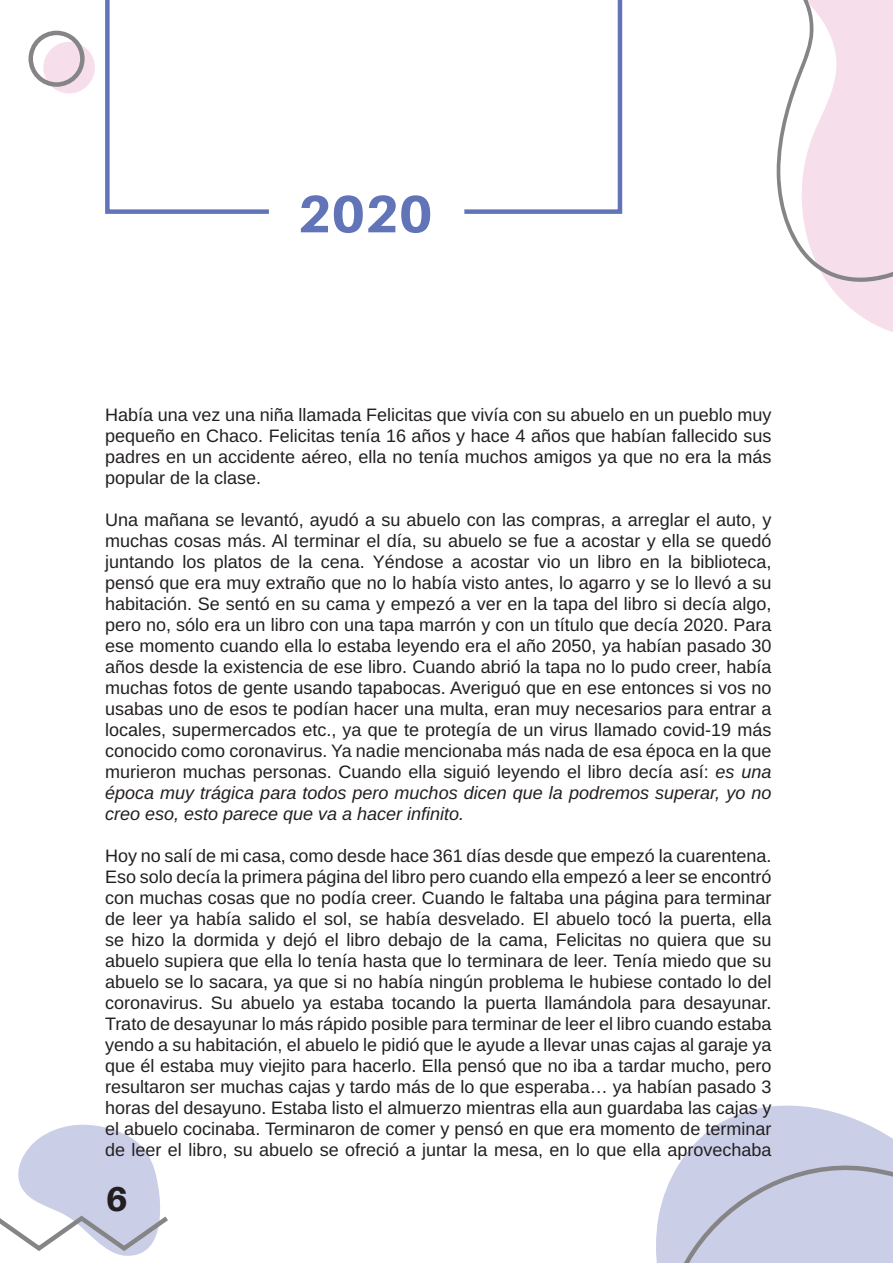
<style>
.page{position:relative;width:893px;height:1263px;background:#fff}
.page>*{position:absolute;margin:0;border:0;box-sizing:border-box;transform-origin:0 0}
.Título{font:800 52.5px "Aileron";color:#6174b8}
.t1{font:800 34.5px "Aileron";color:#231f20}
.Cuerpo{font:18px/21px "Arimo";color:#231f20;text-align:justify}
.s1{font-style:italic}
</style>
<div class="page">
<svg style="left:656px;top:1105px;width:237px;height:158px;background:#d0d2e7"></svg>
<svg style="left:0;top:30px;width:168px;height:1224px"></svg>
<svg style="left:776px;top:0;width:117px;height:332px"></svg>
<svg style="left:103px;top:0;width:520px;height:216px"></svg>
<p class="Título" style="left:298px;top:184px;width:136px">2020</p>
<p class="Cuerpo" style="left:105px;top:405px;width:668px">Había una vez una niña llamada Felicitas que vivía con su abuelo en un pueblo muy pequeño en Chaco. Felicitas tenía 16 años y hace 4 años que habían fallecido sus padres en un accidente aéreo, ella no tenía muchos amigos ya que no era la más popular de la clase.</p>
<p class="Cuerpo" style="left:105px;top:510px;width:668px">Una mañana se levantó, ayudó a su abuelo con las compras, a arreglar el auto, y muchas cosas más. Al terminar el día, su abuelo se fue a acostar y ella se quedó juntando los platos de la cena. Yéndose a acostar vio un libro en la biblioteca, pensó que era muy extraño que no lo había visto antes, lo agarro y se lo llevó a su habitación. Se sentó en su cama y empezó a ver en la tapa del libro si decía algo, pero no, sólo era un libro con una tapa marrón y con un título que decía 2020. Para ese momento cuando ella lo estaba leyendo era el año 2050, ya habían pasado 30 años desde la existencia de ese libro. Cuando abrió la tapa no lo pudo creer, había muchas fotos de gente usando tapabocas. Averiguó que en ese entonces si vos no usabas uno de esos te podían hacer una multa, eran muy necesarios para entrar a locales, supermercados etc., ya que te protegía de un virus llamado covid-19 más conocido como coronavirus. Ya nadie mencionaba más nada de esa época en la que murieron muchas personas. Cuando ella siguió leyendo el libro decía así: <span class="s1">es una época muy trágica para todos pero muchos dicen que la podremos superar, yo no creo eso, esto parece que va a hacer infinito.</span></p>
<p class="Cuerpo" style="left:105px;top:846px;width:668px">Hoy no salí de mi casa, como desde hace 361 días desde que empezó la cuarentena.<br>Eso solo decía la primera página del libro pero cuando ella empezó a leer se encontró con muchas cosas que no podía creer. Cuando le faltaba una página para terminar de leer ya había salido el sol, se había desvelado. El abuelo tocó la puerta, ella se hizo la dormida y dejó el libro debajo de la cama, Felicitas no quiera que su abuelo supiera que ella lo tenía hasta que lo terminara de leer. Tenía miedo que su abuelo se lo sacara, ya que si no había ningún problema le hubiese contado lo del coronavirus. Su abuelo ya estaba tocando la puerta llamándola para desayunar.<br>Trato de desayunar lo más rápido posible para terminar de leer el libro cuando estaba yendo a su habitación, el abuelo le pidió que le ayude a llevar unas cajas al garaje ya que él estaba muy viejito para hacerlo. Ella pensó que no iba a tardar mucho, pero resultaron ser muchas cajas y tardo más de lo que esperaba… ya habían pasado 3 horas del desayuno. Estaba listo el almuerzo mientras ella aun guardaba las cajas y el abuelo cocinaba. Terminaron de comer y pensó en que era momento de terminar de leer el libro, su abuelo se ofreció a juntar la mesa, en lo que ella aprovechaba</p>
<h2 class="t1" style="left:106px;top:1180px;width:24px">6</h2>
</div>
